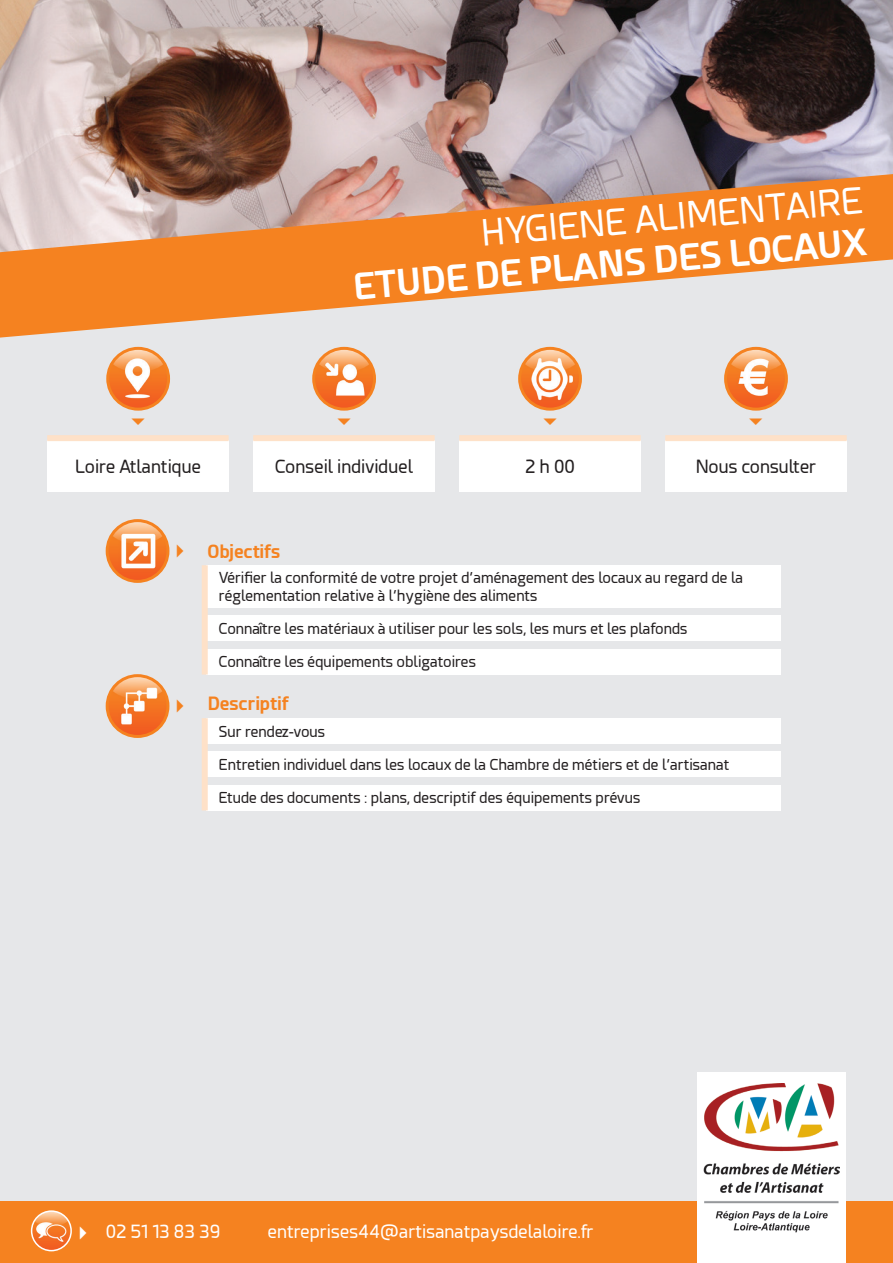
<style>
.page{position:relative;width:893px;height:1263px;background:#fff}
.page>*{position:absolute;margin:0;border:0;box-sizing:border-box;transform-origin:0 0}
.t1{font:700 36px "Esphimere";color:#fff}
.t2{font:36px "Esphimere";color:#fff}
.t3{font:18px "Esphimere";color:#231f20}
.t4{font:18px "Esphimere";color:#fff}
.t5{font:700 18px "Esphimere";color:#f58220}
.t6{font:15px/18px "Esphimere";color:#231f20}
</style>
<div class="page">
<div style="left:0;top:217px;width:893px;height:1046px;background:#e6e7e9"></div>
<div style="left:0;top:1201px;width:893px;height:62px;background:#f58220"></div>
<img style="left:0;top:0;width:893px;height:174px">
<svg style="left:0;top:174px;width:893px;height:164px;fill:#f58220"></svg>
<div style="left:206px;top:565px;width:574px;height:43px;background:#fff"></div>
<div style="left:206px;top:616px;width:574px;height:25px;background:#fff"></div>
<div style="left:206px;top:649px;width:574px;height:25px;background:#fff"></div>
<div style="left:206px;top:718px;width:574px;height:26px;background:#fff"></div>
<div style="left:206px;top:751px;width:574px;height:26px;background:#fff"></div>
<div style="left:206px;top:785px;width:574px;height:25px;background:#fff"></div>
<img style="left:108px;top:348px;width:61px;height:61px;border-radius:30px">
<div style="left:106px;top:347px;width:64px;height:64px;border:3px solid #f58220;border-radius:50%"></div>
<img style="left:314px;top:348px;width:60px;height:61px;border-radius:30px">
<div style="left:312px;top:347px;width:64px;height:64px;border:3px solid #f58220;border-radius:50%"></div>
<img style="left:520px;top:348px;width:60px;height:61px;border-radius:30px">
<div style="left:518px;top:347px;width:64px;height:64px;border:3px solid #f58220;border-radius:50%"></div>
<img style="left:726px;top:348px;width:60px;height:61px;border-radius:30px">
<div style="left:724px;top:347px;width:64px;height:64px;border:3px solid #f58220;border-radius:50%"></div>
<div style="left:47px;top:440px;width:182px;height:52px;background:#fff"></div>
<div style="left:253px;top:440px;width:182px;height:52px;background:#fff"></div>
<div style="left:459px;top:440px;width:182px;height:52px;background:#fff"></div>
<div style="left:665px;top:440px;width:182px;height:52px;background:#fff"></div>
<img style="left:32px;top:1211px;width:39px;height:39px;border-radius:20px">
<div style="left:31px;top:1210px;width:41px;height:41px;border:2px solid #fff;border-radius:50%"></div>
<div style="left:202px;top:565px;width:6px;height:109px;background:#fee1c8"></div>
<div style="left:202px;top:718px;width:6px;height:92px;background:#fee1c8"></div>
<div style="left:665px;top:435px;width:182px;height:6px;background:#fee1c8"></div>
<div style="left:459px;top:435px;width:182px;height:6px;background:#fee1c8"></div>
<div style="left:253px;top:435px;width:182px;height:6px;background:#fee1c8"></div>
<div style="left:47px;top:435px;width:182px;height:6px;background:#fee1c8"></div>
<img style="left:107px;top:521px;width:61px;height:60px;border-radius:30px">
<div style="left:106px;top:519px;width:63px;height:64px;border:3px solid #f58220;border-radius:50%"></div>
<img style="left:107px;top:676px;width:61px;height:60px;border-radius:30px">
<div style="left:106px;top:674px;width:63px;height:64px;border:3px solid #f58220;border-radius:50%"></div>
<div style="left:697px;top:1073px;width:149px;height:190px;background:#fff"></div>
<img style="left:703px;top:1083px;width:136px;height:150px">
<h1 class="t2" style="left:480px;top:213px;width:384px;rotate:-5deg">HYGIENE ALIMENTAIRE</h1>
<h1 class="t1" style="left:352px;top:264px;width:516px;rotate:-5deg">ETUDE DE PLANS DES LOCAUX</h1>
<p class="t3" style="left:75px;top:456px;width:127px">Loire Atlantique</p>
<p class="t3" style="left:275px;top:456px;width:139px">Conseil individuel</p>
<p class="t3" style="left:525px;top:456px;width:51px">2 h 00</p>
<p class="t3" style="left:696px;top:456px;width:122px">Nous consulter</p>
<p class="t5" style="left:208px;top:540px;width:74px">Objectifs</p>
<p class="t6" style="left:219px;top:569px;width:526px">Vérifier la conformité de votre projet d’aménagement des locaux au regard de la réglementation relative à l’hygiène des aliments</p>
<p class="t6" style="left:219px;top:620px;width:470px">Connaître les matériaux à utiliser pour les sols, les murs et les plafonds</p>
<p class="t6" style="left:219px;top:653px;width:259px">Connaître les équipements obligatoires</p>
<p class="t5" style="left:208px;top:693px;width:83px">Descriptif</p>
<p class="t6" style="left:219px;top:722px;width:108px">Sur rendez-vous</p>
<p class="t6" style="left:219px;top:756px;width:512px">Entretien individuel dans les locaux de la Chambre de métiers et de l’artisanat</p>
<p class="t6" style="left:219px;top:789px;width:423px">Etude des documents : plans, descriptif des équipements prévus</p>
<p class="t4" style="left:106px;top:1222px;width:116px">02 51 13 83 39</p>
<p class="t4" style="left:268px;top:1222px;width:327px">entreprises44@artisanatpaysdelaloire.fr</p>
</div>
